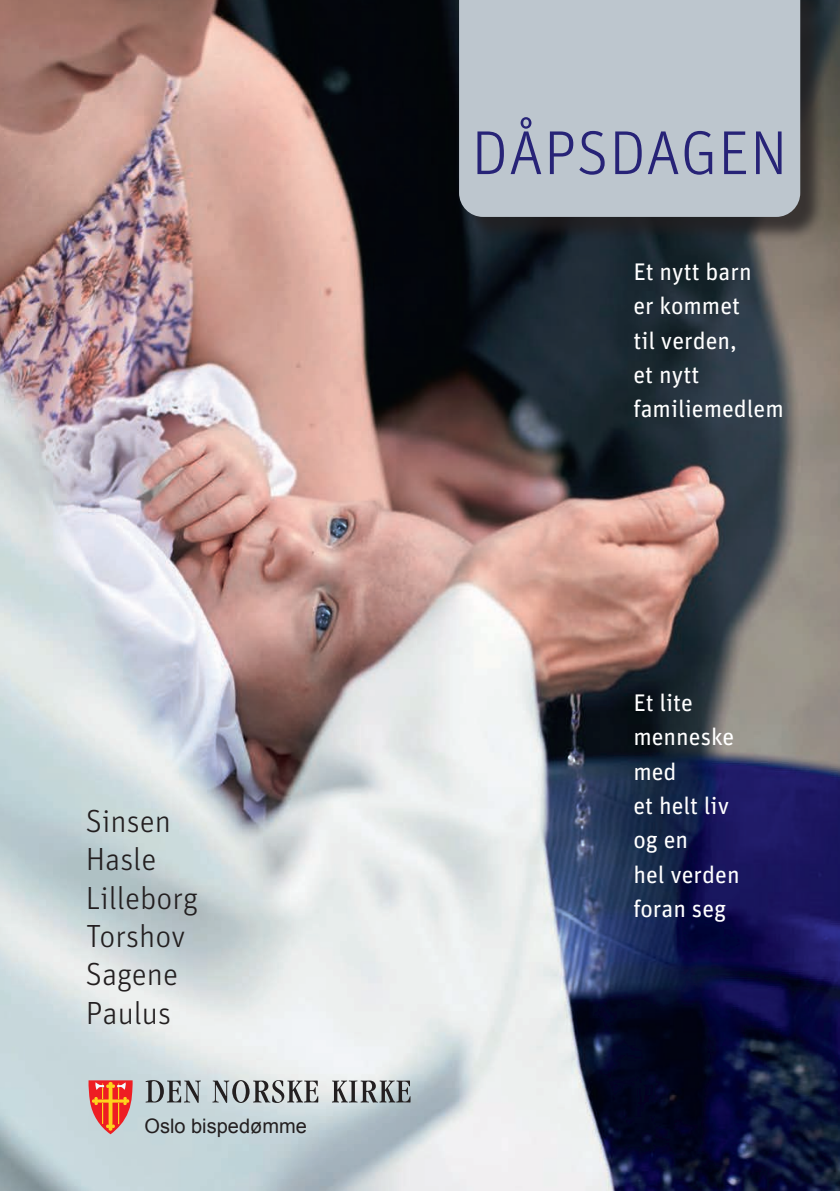
<style>
.page{position:relative;width:840px;height:1191px;background:#fff}
.page>*{position:absolute;margin:0;border:0;box-sizing:border-box;transform-origin:0 0}
.t1{font:300 62px "Unit Pro";letter-spacing:.01em;color:#272377}
.t2{font:300 32px/38.4px "Unit";color:#231f20}
.t3{font:24px/34.4px "Unit Pro";color:#fff}
.t4{font:20px "Arial";color:#231f20}
</style>
<div class="page">
<img style="left:0;top:0;width:839px;height:1191px">
<div style="left:462px;top:0;width:362px;height:242px;background:#231f20;opacity:.75"></div>
<div style="left:459px;top:0;width:340px;height:217px;background:#bdc6ce"></div>
<svg style="left:145px;top:1080px;width:56px;height:23px"></svg>
<svg style="left:212px;top:1080px;width:106px;height:23px;background:#9ca0a1"></svg>
<svg style="left:332px;top:1080px;width:78px;height:22px;background:#929698"></svg>
<svg style="left:88px;top:1080px;width:45px;height:54px;background:#e57357"></svg>
<h2 class="t2" style="left:86px;top:801px;width:114px">Sinsen<br>Hasle<br>Lilleborg<br>Torshov<br>Sagene<br>Paulus</h2>
<p class="t4" style="left:144px;top:1113px;width:164px">Oslo bispedømme</p>
<h1 class="t1" style="left:471px;top:116px;width:317px">DÅPSDAGEN</h1>
<p class="t3" style="left:633px;top:254px;width:152px">Et nytt barn<br>er kommet<br>til verden,<br>et nytt familiemedlem</p>
<p class="t3" style="left:633px;top:684px;width:108px">Et lite menneske med<br>et helt liv og en<br>hel verden foran seg</p>
</div>
